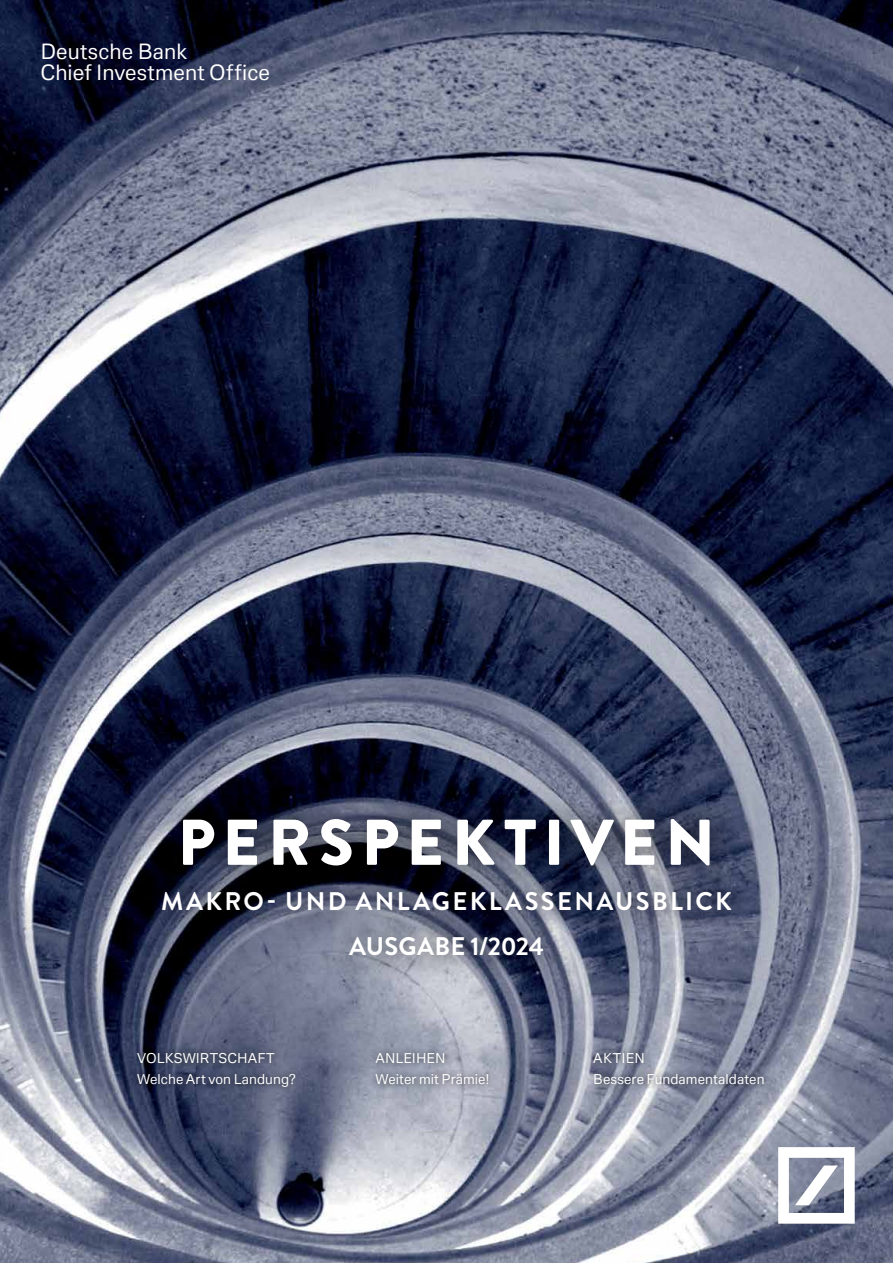
<style>
.page{position:relative;width:893px;height:1263px;background:#fff}
.page>*{position:absolute;margin:0;border:0;box-sizing:border-box;transform-origin:0 0}
.t1{font:900 64.5px "Brandon Grotesque";letter-spacing:.115em;color:#fff}
.t2{font:700 25.5px/45px "Brandon Grotesque";letter-spacing:.09em;color:#fff;text-align:center}
.t3{font:21px/21px "Deutsche Bank Text";letter-spacing:.005em;color:#fff}
.t4{font:13.5px/21px "Deutsche Bank Text";letter-spacing:.005em;color:#fff}
</style>
<div class="page">
<img style="left:0;top:0;width:893px;height:1263px">
<div style="left:135px;top:791px;width:621px;height:191px;background:#000;opacity:.75"></div>
<svg style="left:778px;top:1147px;width:77px;height:77px"></svg>
<div style="left:130px;top:1045px;width:642px;height:50px;background:#000;opacity:.75"></div>
<h3 class="t3" style="left:40px;top:40px;width:231px">Deutsche Bank<br>Chief Investment Office</h3>
<h1 class="t1" style="left:177px;top:797px;width:539px">PERSPEKTIVEN</h1>
<h2 class="t2" style="left:161px;top:879px;width:572px">MAKRO- UND ANLAGEKLASSENAUSBLICK<br>AUSGABE 1/2024</h2>
<p class="t4" style="left:137px;top:1047px;width:160px">VOLKSWIRTSCHAFT<br>Welche Art von Landung?</p>
<p class="t4" style="left:375px;top:1047px;width:115px">ANLEIHEN<br>Weiter mit Prämie!</p>
<p class="t4" style="left:593px;top:1047px;width:173px">AKTIEN<br>Bessere Fundamentaldaten</p>
</div>
